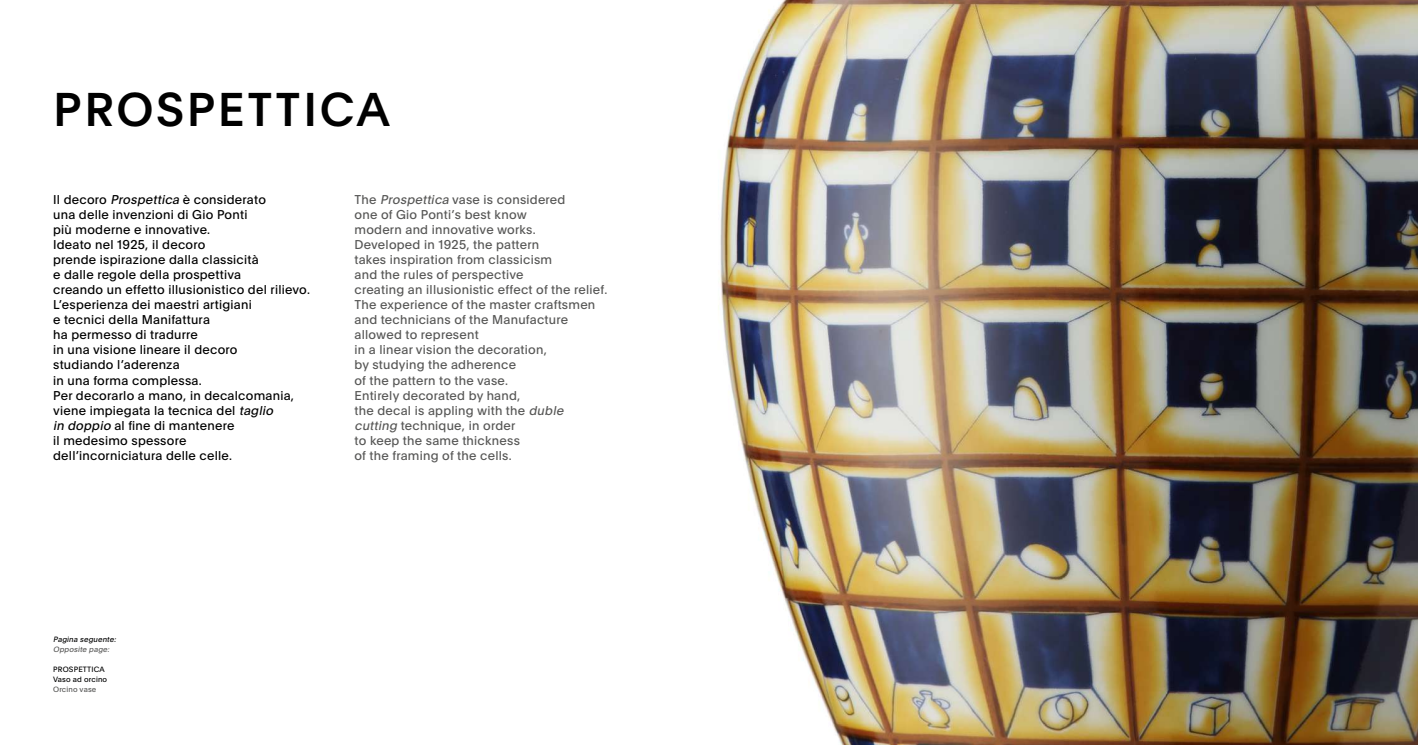
<style>
.page{position:relative;width:1418px;height:745px;background:#fff}
.page>*{position:absolute;margin:0;border:0;box-sizing:border-box;transform-origin:0 0}
.t1{font:500 46.25px "Plain";letter-spacing:.055em;color:#000}
.t2{font:12.5px/15px "Plain";letter-spacing:.02em;color:#000}
.t3{font:12.5px/15px "Plain";letter-spacing:.02em;color:#575756}
.t4{font:7.5px/10px "Plain";letter-spacing:.025em;color:#000}
.t5{font:italic 7.5px "Plain";color:#000}
.t6{font:italic 7.5px "Plain";color:#575756}
.t7{font:7.5px "Plain";letter-spacing:.02em;color:#575756}
.s1{font-style:italic}
</style>
<div class="page">
<img style="left:718px;top:0;width:699px;height:744px">
<h1 class="t1" style="left:53px;top:76px;width:338px">PROSPETTICA</h1>
<p class="t2" style="left:53px;top:191px;width:258px">Il decoro <span class="s1">Prospettica</span> è considerato<br>una delle invenzioni di Gio Ponti<br>più moderne e innovative.<br>Ideato nel 1925, il decoro<br>prende ispirazione dalla classicità<br>e dalle regole della prospettiva<br>creando un effetto illusionistico del rilievo.<br>L’esperienza dei maestri artigiani<br>e tecnici della Manifattura<br>ha permesso di tradurre<br>in una visione lineare il decoro<br>studiando l’aderenza<br>in una forma complessa.<br>Per decorarlo a mano, in decalcomania, viene impiegata la tecnica del <span class="s1">taglio<br>in doppio</span> al fine di mantenere<br>il medesimo spessore<br>dell’incorniciatura delle celle.</p>
<p class="t3" style="left:354px;top:191px;width:254px">The <span class="s1">Prospettica</span> vase is considered<br>one of Gio Ponti’s best know<br>modern and innovative works.<br>Developed in 1925, the pattern<br>takes inspiration from classicism<br>and the rules of perspective<br>creating an illusionistic effect of the relief.<br>The experience of the master craftsmen and technicians of the Manufacture allowed to represent<br>in a linear vision the decoration,<br>by studying the adherence<br>of the pattern to the vase.<br>Entirely decorated by hand,<br>the decal is appling with the <span class="s1">duble cutting</span> technique, in order<br>to keep the same thickness<br>of the framing of the cells.</p>
<p class="t5" style="left:53px;top:633px;width:66px">Pagina seguente:</p>
<p class="t6" style="left:53px;top:643px;width:59px">Opposite page:</p>
<p class="t4" style="left:53px;top:663px;width:56px">PROSPETTICA<br>Vaso ad orcino</p>
<p class="t7" style="left:53px;top:683px;width:45px">Orcino vase</p>
</div>
